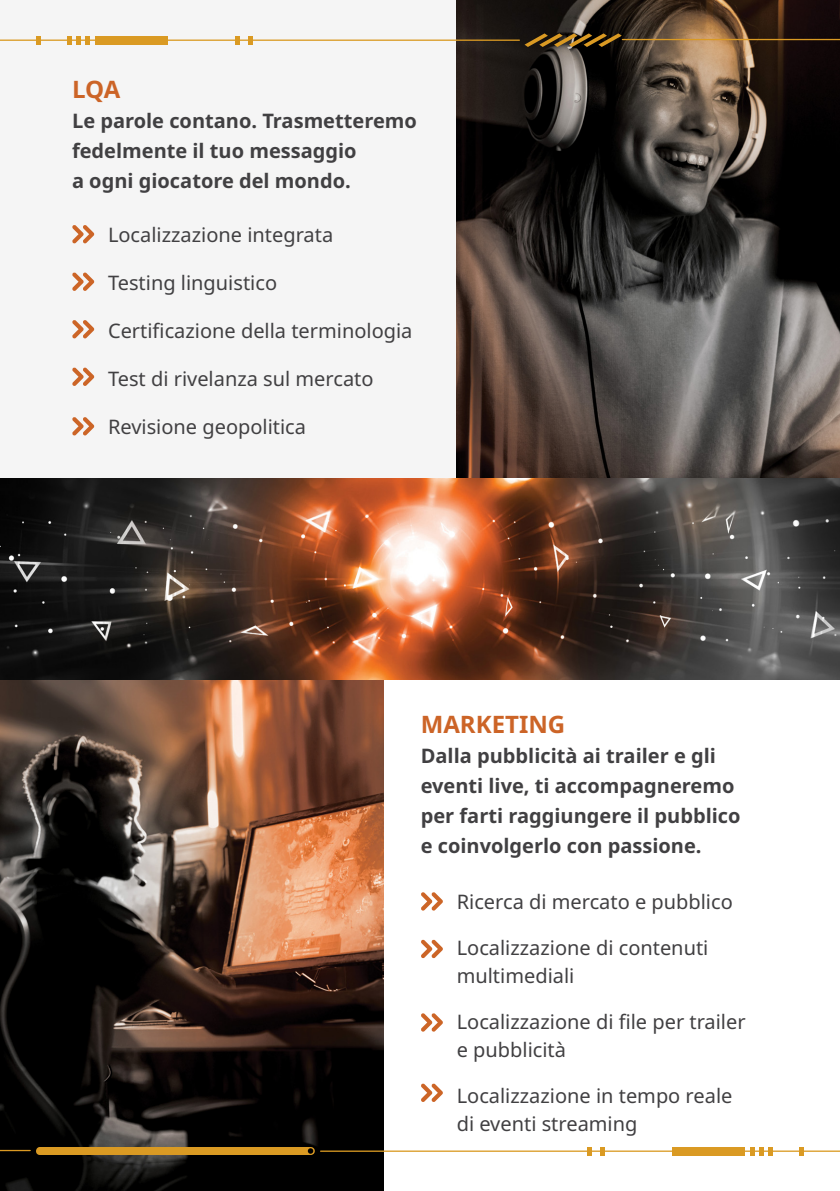
<style>
.page{position:relative;width:840px;height:1191px;background:#fff}
.page>*{position:absolute;margin:0;border:0;box-sizing:border-box;transform-origin:0 0}
.t1{font:700 24px "Noto Sans";color:#cc6427}
.t2{font:20px/28px "Noto Sans";color:#414042}
.t3{font:700 20px/30px "Noto Sans";color:#414042}
</style>
<div class="page">
<svg style="left:421px;top:892px;width:22px;height:19px"></svg>
<svg style="left:421px;top:940px;width:22px;height:18px"></svg>
<svg style="left:421px;top:1013px;width:22px;height:19px"></svg>
<svg style="left:421px;top:1083px;width:22px;height:19px"></svg>
<div style="left:0;top:0;width:456px;height:479px;background:#f5f5f5"></div>
<img style="left:456px;top:0;width:384px;height:479px">
<img style="left:0;top:679px;width:384px;height:512px">
<img style="left:0;top:479px;width:840px;height:200px">
<svg style="left:72px;top:225px;width:22px;height:18px"></svg>
<svg style="left:72px;top:272px;width:22px;height:19px"></svg>
<svg style="left:72px;top:320px;width:22px;height:18px"></svg>
<svg style="left:72px;top:367px;width:22px;height:19px"></svg>
<svg style="left:72px;top:417px;width:22px;height:18px"></svg>
<svg style="left:524px;top:33px;width:97px;height:14px"></svg>
<div style="left:95px;top:36px;width:73px;height:8px;background:#da9a23"></div>
<svg style="left:86px;top:36px;width:4px;height:8px"></svg>
<div style="left:67px;top:36px;width:5px;height:8px;background:#da9a23"></div>
<div style="left:76px;top:36px;width:5px;height:8px;background:#da9a23"></div>
<div style="left:36px;top:36px;width:5px;height:8px;background:#da9a23"></div>
<div style="left:235px;top:36px;width:5px;height:8px;background:#da9a23"></div>
<div style="left:248px;top:36px;width:5px;height:8px;background:#da9a23"></div>
<hr style="left:0;top:40px;width:519px;height:1px;background:#da9a23">
<hr style="left:622px;top:39px;width:218px;height:1px;background:#da9a23">
<div style="left:36px;top:1147px;width:279px;height:8px;background:#da9a23"></div>
<div style="left:671px;top:1147px;width:73px;height:8px;background:#da9a23"></div>
<div style="left:749px;top:1147px;width:5px;height:8px;background:#da9a23"></div>
<div style="left:768px;top:1147px;width:5px;height:8px;background:#da9a23"></div>
<svg style="left:759px;top:1147px;width:4px;height:8px"></svg>
<div style="left:799px;top:1147px;width:5px;height:8px;background:#da9a23"></div>
<div style="left:599px;top:1147px;width:5px;height:8px;background:#da9a23"></div>
<svg style="left:587px;top:1147px;width:4px;height:8px"></svg>
<hr style="left:320px;top:1150px;width:520px;height:2px;background:#da9a23">
<hr style="left:0;top:1150px;width:30px;height:1px;background:#da9a23">
<p class="t1" style="left:72px;top:75px;width:50px">LQA</p>
<p class="t3" style="left:72px;top:106px;width:346px">Le parole contano. Trasmetteremo fedelmente il tuo messaggio<br>a ogni giocatore del mondo.</p>
<p class="t2" style="left:108px;top:221px;width:227px">Localizzazione integrata</p>
<p class="t2" style="left:108px;top:269px;width:170px">Testing linguistico</p>
<p class="t2" style="left:108px;top:317px;width:306px">Certificazione della terminologia</p>
<p class="t2" style="left:108px;top:365px;width:267px">Test di rivelanza sul mercato</p>
<p class="t2" style="left:108px;top:413px;width:199px">Revisione geopolitica</p>
<p class="t1" style="left:420px;top:711px;width:146px">MARKETING</p>
<p class="t3" style="left:420px;top:741px;width:321px">Dalla pubblicità ai trailer e gli eventi live, ti accompagneremo per farti raggiungere il pubblico e coinvolgerlo con passione.</p>
<p class="t2" style="left:456px;top:888px;width:277px">Ricerca di mercato e pubblico</p>
<p class="t2" style="left:456px;top:934px;width:253px">Localizzazione di contenuti multimediali</p>
<p class="t2" style="left:456px;top:1008px;width:290px">Localizzazione di file per trailer e pubblicità</p>
<p class="t2" style="left:456px;top:1082px;width:277px">Localizzazione in tempo reale di eventi streaming</p>
</div>
